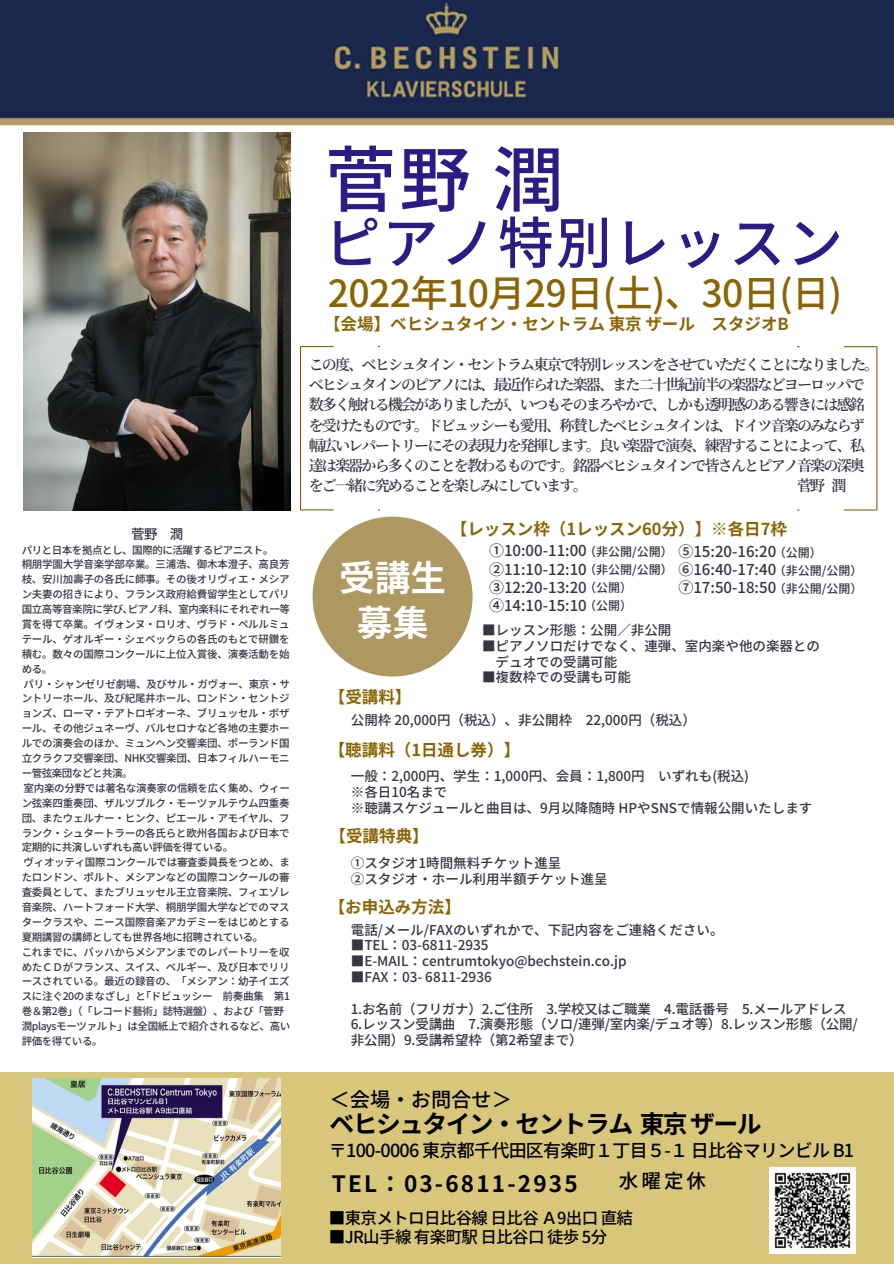
<style>
.page{position:relative;width:894px;height:1264px;background:#fff}
.page>*{position:absolute;margin:0;border:0;box-sizing:border-box;transform-origin:0 0}
.t1{font:500 72px "Noto Sans JP";color:#2c1b86}
.t2{font:500 55.95px "Noto Sans JP";letter-spacing:.035em;color:#2c1b86}
.t3{font:500 37.35px "Noto Sans JP";letter-spacing:-.02em;color:#8b6505}
.t4{font:700 35.7px/44.8px "Noto Sans JP";color:#fff;text-align:center}
.t5{font:700 24.75px "Noto Sans JP";letter-spacing:-.065em;color:#000}
.t6{font:700 22.5px "Noto Sans JP";letter-spacing:.1em;color:#000}
.t7{font:500 20.25px "Noto Sans JP";color:#000}
.t8{font:500 19.5px "Noto Sans JP";color:#000}
.t9{font:500 18px "Noto Sans JP";letter-spacing:-.04em;color:#000}
.t10{font:700 16.5px "Noto Sans JP";color:#8b6505}
.t11{font:500 16.5px "Noto Sans JP";letter-spacing:-.04em;color:#000}
.t12{font:600 15px/20.2px "Source Han Serif JP";letter-spacing:-.12em;color:#343641}
.t13{font:500 15px/18px "Noto Sans JP";color:#343641;text-align:justify}
.t14{font:500 13.5px/15.8px "Noto Sans JP";color:#343641}
.t15{font:500 12px/18px "Noto Sans JP";color:#343641}
.t16{font:500 10.5px/14.9px "Noto Sans JP";letter-spacing:-.02em;color:#343641}
</style>
<div class="page">
<img style="left:0;top:0;width:893px;height:677px">
<div style="left:0;top:1072px;width:893px;height:191px;background:#d8c67a"></div>
<img style="left:32px;top:1078px;width:248px;height:179px">
<img style="left:769px;top:1167px;width:86px;height:86px">
<div style="left:312px;top:516px;width:160px;height:160px;background:#ad9861;border-radius:50%"></div>
<img style="left:24px;top:133px;width:266px;height:377px">
<svg style="left:300px;top:346px;width:80px;height:164px"></svg>
<svg style="left:797px;top:346px;width:80px;height:164px"></svg>
<p class="t14" style="left:131px;top:525px;width:54px">菅野 潤</p>
<p class="t16" style="left:22px;top:541px;width:270px">パリと日本を拠点とし、国際的に活躍するピアニスト。<br>桐朋学園大学音楽学部卒業。三浦浩、御木本澄子、高良芳枝、安川加壽子の各氏に師事。その後オリヴィエ・メシアン夫妻の招きにより、フランス政府給費留学生としてパリ国立高等音楽院に学び､ピアノ科、室内楽科にそれぞれ一等賞を得て卒業。イヴォンヌ・ロリオ、ヴラド・ペルルミュテール、ゲオルギー・シェベックらの各氏のもとで研鑚を積む。数々の国際コンクールに上位入賞後、演奏活動を始める。<br>パリ・シャンゼリゼ劇場、及びサル・ガヴォー、東京・サントリーホール、及び紀尾井ホール、ロンドン・セントジョンズ、ローマ・テアトロギオーネ、ブリュッセル・ボザール、その他ジュネーヴ、バルセロナなど各地の主要ホールでの演奏会のほか、ミュンヘン交響楽団、ポーランド国立クラクフ交響楽団、NHK交響楽団、日本フィルハーモニー管弦楽団などと共演。<br>室内楽の分野では著名な演奏家の信頼を広く集め、ウィーン弦楽四重奏団、ザルツブルク・モーツァルテウム四重奏団、またウェルナー・ヒンク、ピエール・アモイヤル、フランク・シュタートラーの各氏らと欧州各国および日本で定期的に共演しいずれも高い評価を得ている。<br>ヴィオッティ国際コンクールでは審査委員長をつとめ、またロンドン、ポルト、メシアンなどの国際コンクールの審査委員として、またブリュッセル王立音楽院、フィエゾレ音楽院、ハートフォード大学、桐朋学園大学などでのマスタークラスや、ニース国際音楽アカデミーをはじめとする夏期講習の講師としても世界各地に招聘されている。<br>これまでに、バッハからメシアンまでのレパートリーを収めたＣＤがフランス、スイス、ベルギー、及び日本でリリースされている。最近の録音の、「メシアン：幼子イエズスに注ぐ20のまなざし」と｢ドビュッシー 前奏曲集 第1巻＆第2巻｣（「レコード藝術」誌特選盤）、および「菅野潤playsモーツァルト」は全国紙上で紹介されるなど、高い評価を得ている。</p>
<h1 class="t1" style="left:324px;top:122px;width:241px">菅野潤</h1>
<h2 class="t2" style="left:324px;top:198px;width:519px">ピアノ特別レッスン</h2>
<h3 class="t3" style="left:328px;top:264px;width:515px">2022年10月 29日 (土)、30日 (日 )</h3>
<h3 class="t10" style="left:324px;top:311px;width:466px">【会場】ベヒシュタイン・セントラム東京ザール スタジオB</h3>
<p class="t12" style="left:308px;top:353px;width:572px">この度、ベヒシュタイン・セントラム東京で特別レッスンをさせていただくことになりました。ベヒシュタインのピアノには、最近作られた楽器、また二十世紀前半の楽器などヨーロッパで数多く触れる機会がありましたが、いつもそのまろやかで、しかも透明感のある響きには感銘を受けたものです。ドビュッシーも愛用、称賛したベヒシュタインは、ドイツ音楽のみならず幅広いレパートリーにその表現力を発揮します。良い楽器で演奏、練習することによって、私達は楽器から多くのことを教わるものです。銘器ベヒシュタインで皆さんとピアノ音楽の深奥をご一緒に究めることを楽しみにしています。</p>
<h3 class="t12" style="left:796px;top:475px;width:51px">菅野潤</h3>
<h3 class="t4" style="left:339px;top:553px;width:106px">受講生募集</h3>
<h3 class="t10" style="left:450px;top:515px;width:337px">【レッスン枠（1レッスン60分）】※各日7枠</h3>
<h3 class="t13" style="left:489px;top:541px;width:99px">①10:00-11:00<br>②11:10-12:10<br>③12:20-13:20<br>④14:10-15:10</h3>
<p class="t14" style="left:482px;top:621px;width:191px">■レッスン形態：公開／非公開</p>
<p class="t14" style="left:495px;top:637px;width:326px;text-indent:-14px">■ピアノソロだけでなく、連弾、室内楽や他の楽器とのデュオでの受講可能</p>
<p class="t14" style="left:482px;top:668px;width:150px">■複数枠での受講も可能</p>
<h3 class="t13" style="left:678px;top:542px;width:99px">⑤15:20-16:20<br>⑥16:40-17:40<br>⑦17:50-18:50</h3>
<p class="t15" style="left:584px;top:542px;width:90px">（非公開/公開）（非公開/公開）（公開）<br>（公開）</p>
<p class="t15" style="left:773px;top:542px;width:90px">（公開）<br>（非公開/公開）（非公開/公開）</p>
<h3 class="t10" style="left:329px;top:683px;width:84px">【受講料】</h3>
<p class="t14" style="left:351px;top:711px;width:346px">公開枠 20,000円（税込）、非公開枠 22,000円（税込）</p>
<h3 class="t10" style="left:329px;top:737px;width:193px">【聴講料（1日通し券）】</h3>
<p class="t14" style="left:351px;top:767px;width:463px">一般：2,000円、学生：1,000円、会員：1,800円 いずれも(税込)<br>※各日 10名まで<br>※聴講スケジュールと曲目は、9月以降随時 HPやSNSで情報公開いたします</p>
<h3 class="t10" style="left:329px;top:823px;width:101px">【受講特典】</h3>
<p class="t14" style="left:351px;top:854px;width:258px">①スタジオ1時間無料チケット進呈<br>②スタジオ・ホール利用半額チケット進呈</p>
<p class="t14" style="left:351px;top:921px;width:374px">電話/メール/FAXのいずれかで、下記内容をご連絡ください。</p>
<p class="t14" style="left:351px;top:936px;width:139px">■TEL：03-6811-2935</p>
<p class="t14" style="left:351px;top:952px;width:277px">■E-MAIL：centrumtokyo@bechstein.co.jp</p>
<p class="t14" style="left:351px;top:968px;width:142px">■FAX：03- 6811-2936</p>
<p class="t14" style="left:351px;top:1000px;width:508px">1.お名前（フリガナ）2.ご住所 3.学校又はご職業 4.電話番号 5.メールアドレス<br>6.レッスン受講曲 7.演奏形態（ソロ/連弾/室内楽/デュオ等）8.レッスン形態（公開/非公開）9.受講希望枠（第2希望まで）</p>
<h3 class="t10" style="left:329px;top:893px;width:134px">【お申込み方法】</h3>
<h3 class="t7" style="left:329px;top:1083px;width:184px">＜会場・お問合せ＞</h3>
<h3 class="t5" style="left:329px;top:1104px;width:433px">ベヒシュタイン・セントラム東京ザール</h3>
<h3 class="t9" style="left:329px;top:1136px;width:527px">〒100-0006 東京都千代田区有楽町１丁目５-１日比谷マリンビル B1</h3>
<h3 class="t6" style="left:331px;top:1165px;width:247px">TEL：03-6811-2935</h3>
<h3 class="t8" style="left:618px;top:1165px;width:89px">水曜定休</h3>
<h3 class="t11" style="left:329px;top:1204px;width:306px">■東京メトロ日比谷線日比谷Ａ9出口直結</h3>
<h3 class="t11" style="left:329px;top:1223px;width:280px">■JR山手線有楽町駅日比谷口徒歩5分</h3>
</div>
